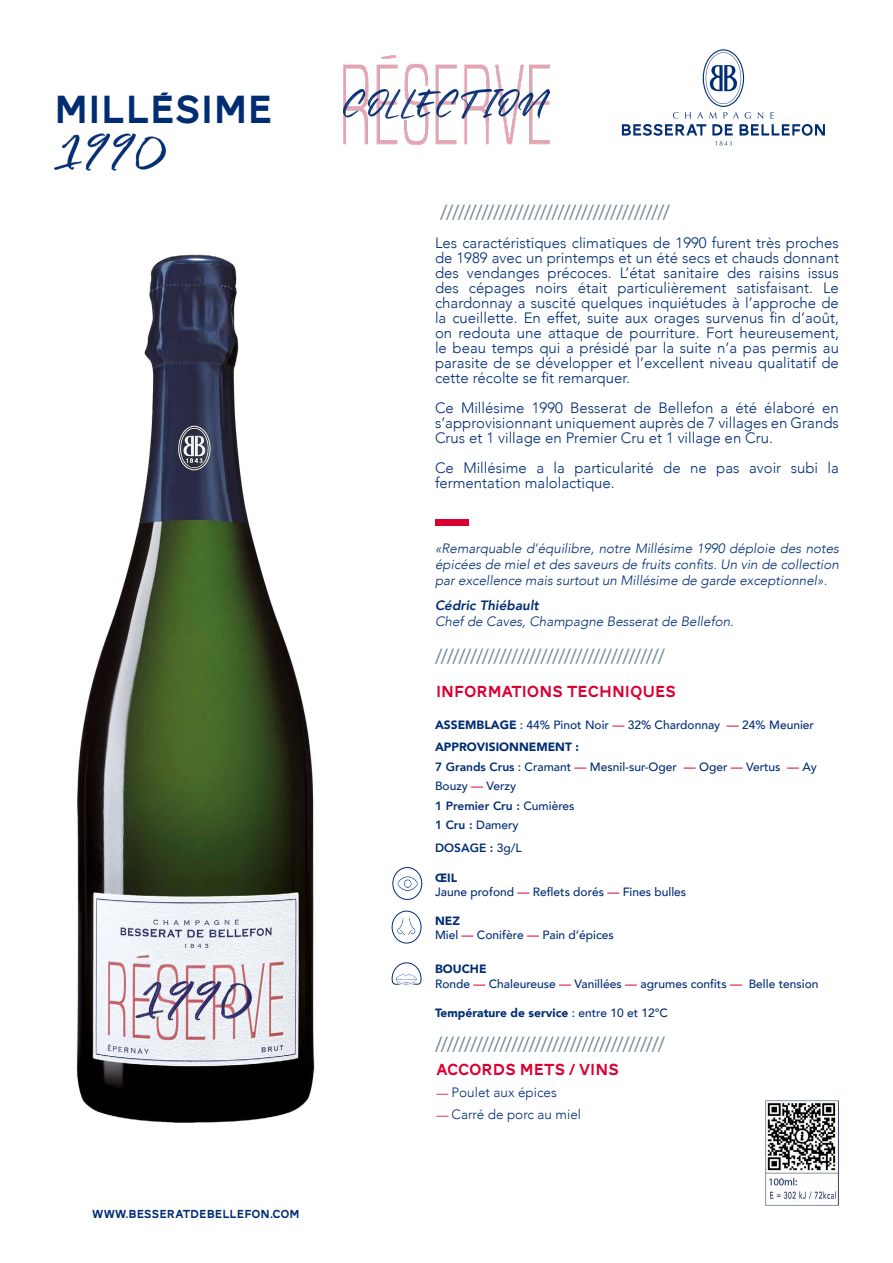
<style>
.page{position:relative;width:893px;height:1263px;background:#fff}
.page>*{position:absolute;margin:0;border:0;box-sizing:border-box;transform-origin:0 0}
.t1{font:40.5px "AW Conqueror Std Carved One";color:#002d72}
.t2{font:21px "Myriad Pro";color:#728897}
.t3{font:16.5px "AW Conqueror Std Carved One";color:#da0032}
.t4{font:300 15px/15px "Avenir";color:#002d74;text-align:justify}
.t5{font:italic 300 13.5px/16.2px "Avenir";color:#002d74;text-align:justify}
.t6{font:300 13.5px "Avenir";color:#002d72}
.t7{font:300 13.5px "Avenir";color:#002d74}
.t8{font:italic 800 13.5px "Avenir";color:#002d74}
.t9{font:500 12px/19.5px "Avenir";color:#002d74}
.t10{font:900 12px "Avenir";color:#002d74}
.t11{font:12px "AW Conqueror Carved One";color:#002d74}
.t12{font:800 12px "Avenir";color:#002d74}
.s1{font-weight:900}
.s2{color:#da0032}
.s3{font-weight:800}
.s4{font-weight:500}
.s5{font-size:12px;color:#da0032}
</style>
<div class="page">
<img style="left:76px;top:254px;width:239px;height:869px">
<svg style="left:622px;top:49px;width:203px;height:97px"></svg>
<div style="left:435px;top:519px;width:33px;height:7px;background:#da0032"></div>
<svg style="left:393px;top:867px;width:29px;height:32px"></svg>
<div style="left:392px;top:867px;width:30px;height:33px;border:1px solid #002d74;border-radius:50%"></div>
<svg style="left:397px;top:875px;width:21px;height:17px"></svg>
<div style="left:392px;top:911px;width:29px;height:32px;border:1px solid #002d74;border-radius:50%"></div>
<svg style="left:396px;top:917px;width:20px;height:19px"></svg>
<svg style="left:391px;top:962px;width:31px;height:24px"></svg>
<img style="left:54px;top:134px;width:112px;height:37px">
<img style="left:766px;top:1100px;width:73px;height:106px">
<img style="left:343px;top:55px;width:207px;height:89px">
<img style="left:343px;top:90px;width:207px;height:28px">
<h1 class="t1" style="left:54px;top:88px;width:220px">MILLÉSIME</h1>
<p class="t11" style="left:92px;top:1209px;width:209px">WWW.BESSERATDEBELLEFON.COM</p>
<h2 class="t2" style="left:440px;top:199px;width:231px">///////////////////////////////////////</h2>
<p class="t4" style="left:435px;top:235px;width:406px">Les caractéristiques climatiques de 1990 furent très proches de 1989 avec un printemps et un été secs et chauds donnant des vendanges précoces. L’état sanitaire des raisins issus des cépages noirs était particulièrement satisfaisant. Le chardonnay a suscité quelques inquiétudes à l’approche de la cueillette. En effet, suite aux orages survenus fin d’août, on redouta une attaque de pourriture. Fort heureusement, le beau temps qui a présidé par la suite n’a pas permis au parasite de se développer et l’excellent niveau qualitatif de cette récolte se fit remarquer.</p>
<p class="t4" style="left:435px;top:400px;width:405px">Ce Millésime 1990 Besserat de Bellefon a été élaboré en s’approvisionnant uniquement auprès de 7 villages en Grands Crus et 1 village en Premier Cru et 1 village en Cru.</p>
<p class="t4" style="left:435px;top:460px;width:405px">Ce Millésime a la particularité de ne pas avoir subi la fermentation malolactique.</p>
<p class="t5" style="left:435px;top:540px;width:405px">«Remarquable d’équilibre, notre Millésime 1990 déploie des notes épicées de miel et des saveurs de fruits confits. Un vin de collection par excellence mais surtout un Millésime de garde exceptionnel».</p>
<p class="t8" style="left:435px;top:597px;width:105px">Cédric Thiébault</p>
<p class="t5" style="left:435px;top:613px;width:300px">Chef de Caves, Champagne Besserat de Bellefon.</p>
<h2 class="t2" style="left:435px;top:643px;width:231px">///////////////////////////////////////</h2>
<p class="t3" style="left:436px;top:683px;width:241px">INFORMATIONS TECHNIQUES</p>
<p class="t9" style="left:435px;top:712px;width:381px;line-height:22.5px"><span class="s1">ASSEMBLAGE</span> : 44% Pinot Noir <span class="s2">—</span> 32% Chardonnay <span class="s2">—</span> 24% Meunier<br><span class="s1">APPROVISIONNEMENT :</span></p>
<p class="t9" style="left:435px;top:756px;width:383px"><span class="s3">7 Grands Crus</span> : Cramant <span class="s2">—</span> Mesnil-sur-Oger <span class="s2">—</span> Oger <span class="s2">—</span> Vertus <span class="s2">—</span> Ay<br>Bouzy <span class="s2">—</span> Verzy<br><span class="s3">1 Premier Cru :</span> Cumières<br><span class="s3">1 Cru :</span> Damery</p>
<p class="t12" style="left:435px;top:838px;width:88px">DOSAGE : <span class="s4">3g/L</span></p>
<p class="t9" style="left:435px;top:870px;width:253px;line-height:14.4px"><span class="s1">ŒIL<br></span>Jaune profond <span class="s2">—</span> Reflets dorés <span class="s2">—</span> Fines bulles</p>
<p class="t9" style="left:435px;top:913px;width:180px;line-height:14.4px"><span class="s1">NEZ<br></span>Miel <span class="s2">—</span> Conifère <span class="s2">—</span> Pain d’épices</p>
<p class="t9" style="left:435px;top:961px;width:385px;line-height:14.4px"><span class="s1">BOUCHE<br></span>Ronde <span class="s2">—</span> Chaleureuse <span class="s2">—</span> Vanillées <span class="s2">—</span> agrumes confits <span class="s2">—</span> Belle tension</p>
<p class="t10" style="left:435px;top:1002px;width:235px">Température de service <span class="s4">: entre 10 et 12°C</span></p>
<h2 class="t2" style="left:435px;top:1031px;width:231px">///////////////////////////////////////</h2>
<p class="t3" style="left:436px;top:1061px;width:184px">ACCORDS METS / VINS</p>
<p class="t7" style="left:436px;top:1085px;width:122px"><span class="s5">—</span> Poulet aux épices</p>
<p class="t6" style="left:436px;top:1107px;width:146px"><span class="s5">—</span> Carré de porc au miel</p>
</div>
